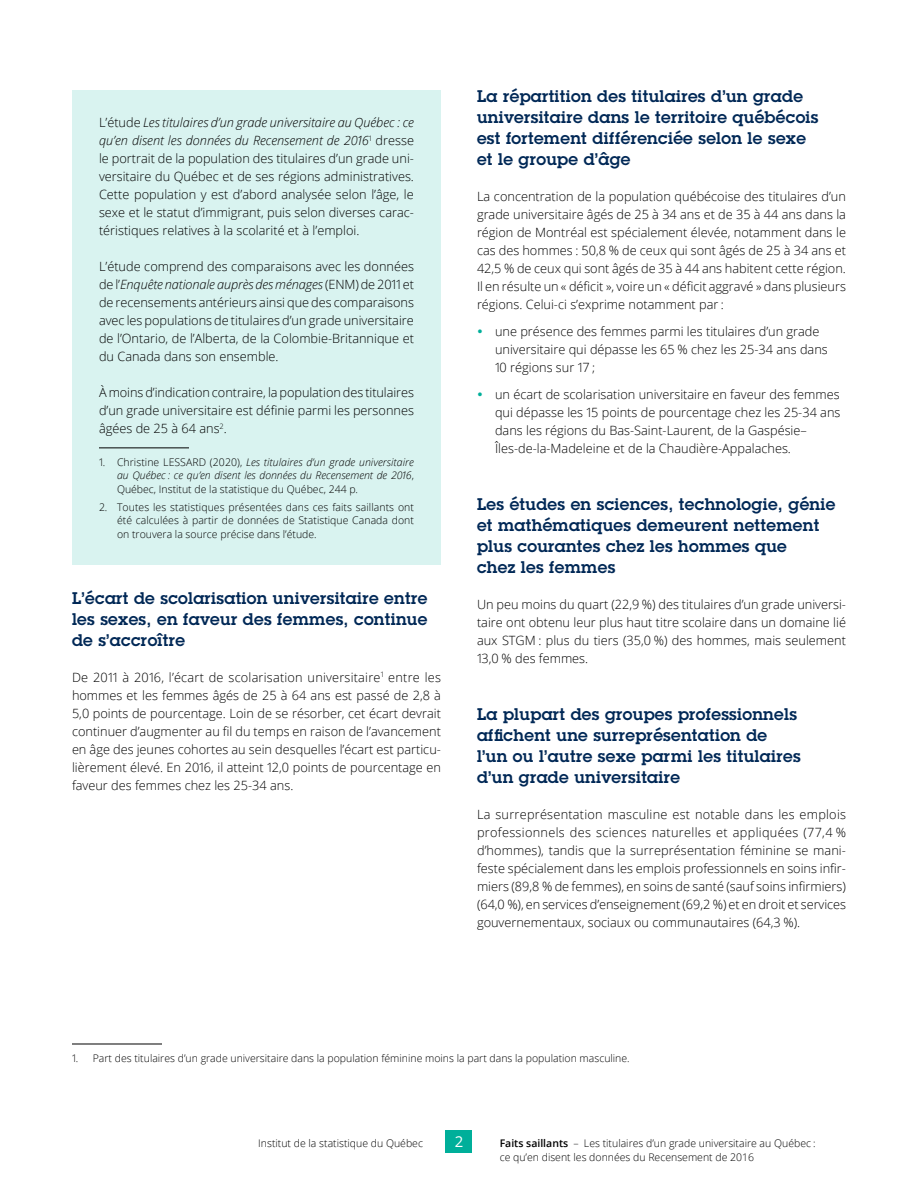
<style>
.page{position:relative;width:918px;height:1188px;background:#fff}
.page>*{position:absolute;margin:0;border:0;box-sizing:border-box;transform-origin:0 0}
.Titre_01{font:600 16.5px/21px "Lubalin Graph Std";letter-spacing:.02em;color:#002856}
.t1{font:15px "Open Sans";color:#fff}
.Texte_courant{font:300 12.75px/18px "Open Sans";color:#000;text-align:justify}
.Notes_bas_page{font:300 10.5px/13.5px "Open Sans";color:#000}
.Notes_bas_page-2{font:italic 300 10.5px/13.5px "Open Sans";color:#000;text-align:justify}
.s1{font-style:italic}
.s2{font-style:normal}
.s3{font-weight:600}
</style>
<div class="page">
<div style="left:446px;top:1130px;width:26px;height:23px;background:#00af9a"></div>
<hr style="left:72px;top:1044px;width:90px;height:1px;background:#000">
<div style="left:72px;top:91px;width:369px;height:474px;background:#d9f3f0"></div>
<hr style="left:99px;top:448px;width:90px;height:1px;background:#000">
<p class="Texte_courant" style="left:99px;top:113px;width:317px">L’étude <span class="s1">Les titulaires d’un grade universitaire au Québec : ce qu’en disent les données du Recensement de 2016</span><sup>1</sup> dresse le portrait de la population des titulaires d’un grade uni&shy;versitaire du Québec et de ses régions administratives.<br>Cette population y est d’abord analysée selon l’âge, le sexe et le statut d’immigrant, puis selon diverses carac&shy;téristiques relatives à la scolarité et à l’emploi.</p>
<p class="Texte_courant" style="left:99px;top:257px;width:317px">L’étude comprend des comparaisons avec les données de l’<span class="s1">Enquête nationale auprès des ménages</span> (ENM) de 2011 et de recensements antérieurs ainsi que des comparaisons avec les populations de titulaires d’un grade universitaire de l’Ontario, de l’Alberta, de la Colombie-Britannique et du Canada dans son ensemble.</p>
<p class="Texte_courant" style="left:99px;top:383px;width:317px">À moins d’indication contraire, la population des titulaires d’un grade universitaire est définie parmi les personnes âgées de 25 à 64 ans<sup>2</sup>.</p>
<p class="Notes_bas_page-2" style="left:117px;top:455px;width:299px;text-indent:-18px"><span class="s2">1. Christine LESSARD (2020),</span> Les titulaires d’un grade universitaire au Québec : ce qu’en disent les données du Recensement de 2016<span class="s2">, Québec, Institut de la statistique du Québec, 244 p.</span></p>
<p class="Notes_bas_page" style="left:117px;top:500px;width:299px;text-align:justify;text-indent:-18px">2. Toutes les statistiques présentées dans ces faits saillants ont été calculées à partir de données de Statistique Canada dont on trouvera la source précise dans l’étude.</p>
<p class="Titre_01" style="left:72px;top:587px;width:357px;text-align:justify">L’écart de scolarisation universitaire entre les sexes, en faveur des femmes, continue de s’accroître</p>
<p class="Texte_courant" style="left:72px;top:668px;width:371px">De 2011 à 2016, l’écart de scolarisation universitaire<sup>1</sup> entre les hommes et les femmes âgés de 25 à 64 ans est passé de 2,8 à 5,0 points de pourcentage. Loin de se résorber, cet écart devrait continuer d’augmenter au fil du temps en raison de l’avancement en âge des jeunes cohortes au sein desquelles l’écart est particu&shy;lièrement élevé. En 2016, il atteint 12,0 points de pourcentage en faveur des femmes chez les 25-34 ans.</p>
<p class="Titre_01" style="left:477px;top:85px;width:343px">La répartition des titulaires d’un grade universitaire dans le territoire québécois est fortement différenciée selon le sexe et le groupe d’âge</p>
<p class="Texte_courant" style="left:477px;top:187px;width:371px">La concentration de la population québécoise des titulaires d’un grade universitaire âgés de 25 à 34 ans et de 35 à 44 ans dans la région de Montréal est spécialement élevée, notamment dans le cas des hommes : 50,8 % de ceux qui sont âgés de 25 à 34 ans et 42,5 % de ceux qui sont âgés de 35 à 44 ans habitent cette région.<br>Il en résulte un « déficit », voire un « déficit aggravé » dans plusieurs régions. Celui-ci s’exprime notamment par :</p>
<p class="Texte_courant" style="left:495px;top:322px;width:334px;text-align:left">une présence des femmes parmi les titulaires d’un grade universitaire qui dépasse les 65 % chez les 25-34 ans dans<br>10 régions sur 17 ;</p>
<p class="Texte_courant" style="left:495px;top:385px;width:347px;text-align:left">un écart de scolarisation universitaire en faveur des femmes qui dépasse les 15 points de pourcentage chez les 25-34 ans dans les régions du Bas-Saint-Laurent, de la Gaspésie– Îles-de-la-Madeleine et de la Chaudière-Appalaches.</p>
<p class="Titre_01" style="left:477px;top:493px;width:360px">Les études en sciences, technologie, génie et mathématiques demeurent nettement plus courantes chez les hommes que<br>chez les femmes</p>
<p class="Texte_courant" style="left:477px;top:595px;width:371px">Un peu moins du quart (22,9 %) des titulaires d’un grade universi&shy;taire ont obtenu leur plus haut titre scolaire dans un domaine lié aux STGM : plus du tiers (35,0 %) des hommes, mais seulement 13,0 % des femmes.</p>
<p class="Titre_01" style="left:477px;top:703px;width:325px">La plupart des groupes professionnels affichent une surreprésentation de l’un ou l’autre sexe parmi les titulaires d’un grade universitaire</p>
<p class="Texte_courant" style="left:477px;top:805px;width:371px">La surreprésentation masculine est notable dans les emplois professionnels des sciences naturelles et appliquées (77,4 % d’hommes), tandis que la surreprésentation féminine se mani&shy;feste spécialement dans les emplois professionnels en soins infir&shy;miers (89,8 % de femmes), en soins de santé (sauf soins infirmiers) (64,0 %), en services d’enseignement (69,2 %) et en droit et services gouvernementaux, sociaux ou communautaires (64,3 %).</p>
<p class="Notes_bas_page" style="left:72px;top:1051px;width:559px">1. Part des titulaires d’un grade universitaire dans la population féminine moins la part dans la population masculine.</p>
<p class="t1" style="left:455px;top:1131px;width:10px">2</p>
<p class="Notes_bas_page" style="left:258px;top:1136px;width:166px">Institut de la statistique du Québec</p>
<p class="Notes_bas_page" style="left:500px;top:1136px;width:318px"><span class="s3">Faits saillants</span> – Les titulaires d’un grade universitaire au Québec : ce qu’en disent les données du Recensement de 2016</p>
</div>
